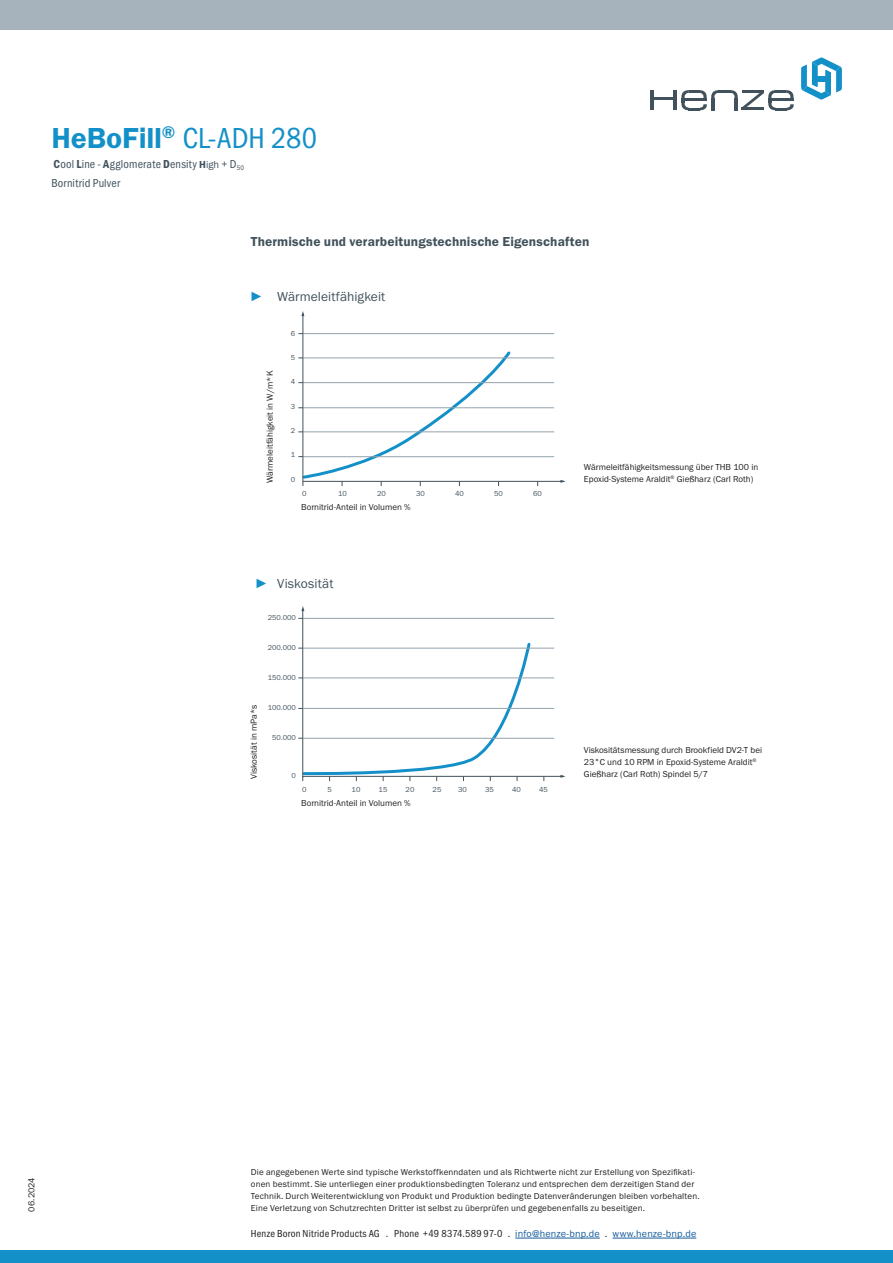
<style>
.page{position:relative;width:893px;height:1263px;background:#fff}
.page>*{position:absolute;margin:0;border:0;box-sizing:border-box;transform-origin:0 0}
.t1{font:30px "Franklin Gothic URW Con Boo";letter-spacing:.005em;color:#1490c8}
.t2{font:13.5px "Franklin Gothic URW Dem";letter-spacing:.01em;color:#41525c}
.t3{font:13.5px "Franklin Gothic URW Boo";letter-spacing:.005em;color:#41525c}
.t4{font:12px/19.5px "Franklin Gothic URW Con Boo";letter-spacing:.015em;color:#41525c}
.t5{font:10.5px "Franklin Gothic URW Con Boo";letter-spacing:.02em;color:#231f20}
.t6{font:9px/12px "Franklin Gothic URW Boo";letter-spacing:.01em;color:#231f20}
.t7{font:7.5px "Franklin Gothic URW Boo";color:#41525c}
.s1{font-family:"Franklin Gothic URW Dem"}
.s2{font-family:"Franklin Gothic URW Con Dem"}
.s3{font-family:"Franklin Gothic URW Dem";font-size:10.5px}
.s4{font-family:"Franklin Gothic URW Boo";font-size:10.5px}
.s5{font-family:"Franklin Gothic";font-weight:500;font-stretch:condensed;color:#1490c8}
.s6{font-family:"Franklin Gothic URW Boo";font-size:10.2px}
.s7{font-family:"Franklin Gothic URW Boo";font-size:10.2px;color:#175d9e}
</style>
<div class="page">
<div style="left:0;top:0;width:893px;height:30px;background:#a6b3bc"></div>
<div style="left:0;top:1250px;width:893px;height:13px;background:#1490c8"></div>
<svg style="left:801px;top:57px;width:41px;height:43px"></svg>
<div style="left:817px;top:76px;width:9px;height:5px;background:#1490c8"></div>
<hr style="left:650px;top:90px;width:4px;height:20px;background:#41525c">
<hr style="left:674px;top:90px;width:3px;height:20px;background:#41525c">
<hr style="left:653px;top:97px;width:22px;height:3px;background:#41525c">
<svg style="left:681px;top:90px;width:113px;height:20px"></svg>
<hr style="left:515px;top:1238px;width:85px;height:1px;background:#175d9e">
<hr style="left:613px;top:1238px;width:83px;height:1px;background:#175d9e">
<hr style="left:303px;top:481px;width:261px;height:1px;background:#41525c">
<hr style="left:303px;top:333px;width:251px;height:1px;background:#93a2ab">
<hr style="left:303px;top:382px;width:251px;height:1px;background:#93a2ab">
<hr style="left:303px;top:456px;width:251px;height:1px;background:#93a2ab">
<hr style="left:303px;top:432px;width:251px;height:1px;background:#93a2ab">
<hr style="left:303px;top:407px;width:251px;height:1px;background:#93a2ab">
<hr style="left:303px;top:358px;width:251px;height:1px;background:#93a2ab">
<hr style="left:303px;top:314px;width:1px;height:167px;background:#41525c">
<hr style="left:303px;top:618px;width:251px;height:1px;background:#93a2ab">
<hr style="left:303px;top:738px;width:251px;height:1px;background:#93a2ab">
<hr style="left:303px;top:678px;width:251px;height:1px;background:#93a2ab">
<hr style="left:303px;top:648px;width:251px;height:1px;background:#93a2ab">
<hr style="left:302px;top:610px;width:1px;height:167px;background:#41525c">
<hr style="left:303px;top:776px;width:261px;height:1px;background:#41525c">
<svg style="left:299px;top:350px;width:213px;height:136px"></svg>
<hr style="left:303px;top:708px;width:251px;height:1px;background:#93a2ab">
<svg style="left:299px;top:641px;width:233px;height:140px"></svg>
<h1 class="t1" style="left:51px;top:120px;width:267px"><span class="s1">HeBoFill</span><sup>®</sup> CL-ADH 280</h1>
<h3 class="t4" style="left:51px;top:154px;width:194px"><span class="s2">C</span>ool <span class="s2">L</span>ine - <span class="s2">A</span>gglomerate <span class="s2">D</span>ensity <span class="s3">H</span><span class="s4">igh</span> + D<sub>50<br></sub>Bornitrid Pulver</h3>
<h2 class="t2" style="left:251px;top:233px;width:340px">Thermische und verarbeitungstechnische Eigenschaften</h2>
<h2 class="t3" style="left:250px;top:289px;width:137px"><span class="s5">►</span> Wärmeleitfähigkeit</h2>
<p class="t6" style="left:264px;top:483px;width:113px;rotate:-90deg">Wärmeleitfähigkeit in W/m*K</p>
<p class="t7" style="left:291px;top:329px;width:6px">6</p>
<p class="t7" style="left:291px;top:353px;width:6px">5</p>
<p class="t7" style="left:291px;top:377px;width:6px">4</p>
<p class="t7" style="left:291px;top:402px;width:6px">3</p>
<p class="t7" style="left:291px;top:426px;width:6px">2</p>
<p class="t7" style="left:291px;top:450px;width:6px">1</p>
<p class="t7" style="left:291px;top:474px;width:6px">0</p>
<p class="t7" style="left:302px;top:488px;width:6px">0</p>
<p class="t7" style="left:338px;top:488px;width:10px">10</p>
<p class="t7" style="left:377px;top:488px;width:10px">20</p>
<p class="t7" style="left:416px;top:488px;width:10px">30</p>
<p class="t7" style="left:455px;top:488px;width:10px">40</p>
<p class="t7" style="left:494px;top:488px;width:10px">50</p>
<p class="t7" style="left:533px;top:488px;width:10px">60</p>
<p class="t6" style="left:301px;top:500px;width:111px">Bornitrid-Anteil in Volumen %</p>
<h2 class="t3" style="left:255px;top:575px;width:80px"><span class="s5">►</span> Viskosität</h2>
<p class="t6" style="left:248px;top:779px;width:76px;rotate:-90deg">Viskosität in mPa*s</p>
<p class="t7" style="left:268px;top:613px;width:30px">250.000</p>
<p class="t7" style="left:268px;top:643px;width:30px">200.000</p>
<p class="t7" style="left:268px;top:673px;width:30px">150.000</p>
<p class="t7" style="left:268px;top:703px;width:30px">100.000</p>
<p class="t7" style="left:272px;top:733px;width:25px">50.000</p>
<p class="t7" style="left:292px;top:771px;width:6px">0</p>
<p class="t7" style="left:302px;top:785px;width:6px">0</p>
<p class="t7" style="left:328px;top:785px;width:6px">5</p>
<p class="t7" style="left:352px;top:785px;width:10px">10</p>
<p class="t7" style="left:379px;top:785px;width:10px">15</p>
<p class="t7" style="left:406px;top:785px;width:10px">20</p>
<p class="t7" style="left:433px;top:785px;width:10px">25</p>
<p class="t7" style="left:458px;top:785px;width:10px">30</p>
<p class="t7" style="left:485px;top:785px;width:10px">35</p>
<p class="t7" style="left:512px;top:785px;width:10px">40</p>
<p class="t7" style="left:539px;top:785px;width:10px">45</p>
<p class="t6" style="left:301px;top:797px;width:111px">Bornitrid-Anteil in Volumen %</p>
<p class="t6" style="left:584px;top:460px;width:176px">Wärmeleitfähigkeitsmessung über THB 100 in<br>Epoxid-Systeme Araldit<sup>®</sup> Gießharz (Carl Roth)</p>
<p class="t6" style="left:584px;top:743px;width:180px">Viskositätsmessung durch Brookfield DV2-T bei<br>23°C und 10 RPM in Epoxid-Systeme Araldit<sup>®<br></sup>Gießharz (Carl Roth) Spindel 5/7</p>
<p class="t6" style="left:25px;top:1212px;width:36px;rotate:-90deg">06.2024</p>
<p class="t6" style="left:251px;top:1166px;width:450px">Die angegebenen Werte sind typische Werkstoffkenndaten und als Richtwerte nicht zur Erstellung von Spezifikati&shy;onen bestimmt. Sie unterliegen einer produktionsbedingten Toleranz und entsprechen dem derzeitigen Stand der Technik. Durch Weiterentwicklung von Produkt und Produktion bedingte Datenveränderungen bleiben vorbehalten.<br>Eine Verletzung von Schutzrechten Dritter ist selbst zu überprüfen und gegebenenfalls zu beseitigen.</p>
<p class="t5" style="left:251px;top:1227px;width:447px">Henze Boron Nitride Products AG . Phone +49 8374.589 97-0 <span class="s6">.</span> <span class="s7">info@henze-bnp.de</span> <span class="s6">.</span> <span class="s7">www.henze-bnp.de</span></p>
</div>
